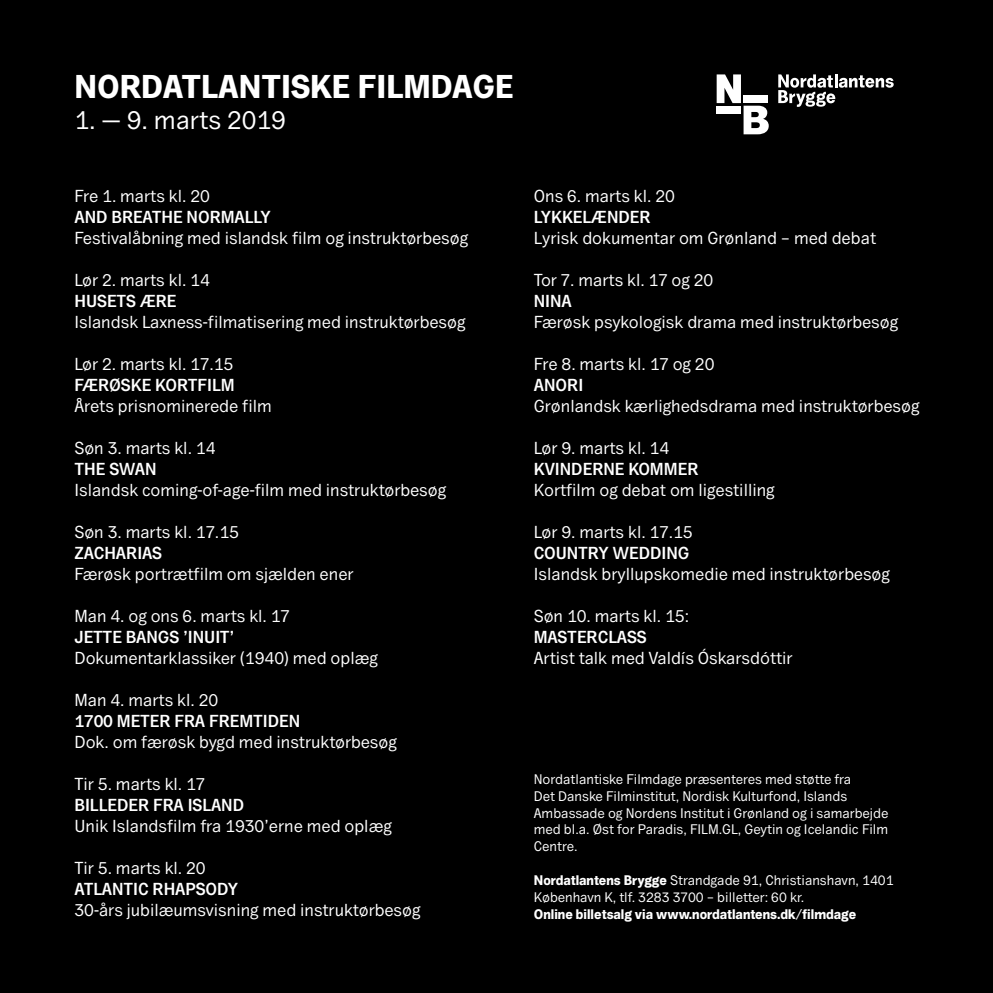
<style>
.page{position:relative;width:993px;height:993px;background:#fff}
.page>*{position:absolute;margin:0;border:0;box-sizing:border-box;transform-origin:0 0}
.t1{font:700 33.25px "Du Nord";color:#fff}
.t2{font:26.25px "Du Nord";color:#fff}
.t3{font:17.5px "Du Nord";color:#fff}
.t4{font:600 17.5px "Du Nord";color:#fff}
.t5{font:14px/16.8px "Du Nord";color:#fff}
.t6{font:700 14px "Du Nord";color:#fff}
.s1{font-weight:700}
</style>
<div class="page">
<div style="left:0;top:0;width:992px;height:992px;background:#000"></div>
<svg style="left:778px;top:74px;width:115px;height:33px"></svg>
<svg style="left:716px;top:74px;width:52px;height:60px"></svg>
<div style="left:716px;top:106px;width:24px;height:7px;background:#fff"></div>
<div style="left:743px;top:95px;width:24px;height:8px;background:#fff"></div>
<h1 class="t1" style="left:74px;top:68px;width:440px">NORDATLANTISKE FILMDAGE</h1>
<h2 class="t2" style="left:74px;top:106px;width:213px">1. — 9. marts 2019</h2>
<p class="t3" style="left:74px;top:186px;width:137px">Fre 1. marts kl. 20</p>
<p class="t4" style="left:74px;top:207px;width:198px">AND BREATHE NORMALLY</p>
<p class="t3" style="left:74px;top:228px;width:395px">Festivalåbning med islandsk film og instruktørbesøg</p>
<p class="t3" style="left:74px;top:270px;width:137px">Lør 2. marts kl. 14</p>
<p class="t4" style="left:74px;top:291px;width:103px">HUSETS ÆRE</p>
<p class="t3" style="left:74px;top:312px;width:392px">Islandsk Laxness-filmatisering med instruktørbesøg</p>
<p class="t3" style="left:74px;top:354px;width:160px">Lør 2. marts kl. 17.15</p>
<p class="t4" style="left:74px;top:375px;width:162px">FÆRØSKE KORTFILM</p>
<p class="t3" style="left:74px;top:396px;width:199px">Årets prisnominerede film</p>
<p class="t3" style="left:74px;top:438px;width:142px">Søn 3. marts kl. 14</p>
<p class="t4" style="left:74px;top:459px;width:83px">THE SWAN</p>
<p class="t3" style="left:74px;top:480px;width:373px">Islandsk coming-of-age-film med instruktørbesøg</p>
<p class="t3" style="left:74px;top:522px;width:166px">Søn 3. marts kl. 17.15</p>
<p class="t4" style="left:74px;top:543px;width:89px">ZACHARIAS</p>
<p class="t3" style="left:74px;top:564px;width:281px">Færøsk portrætfilm om sjælden ener</p>
<p class="t3" style="left:74px;top:606px;width:217px">Man 4. og ons 6. marts kl. 17</p>
<p class="t4" style="left:74px;top:627px;width:161px">JETTE BANGS ’INUIT’</p>
<p class="t3" style="left:74px;top:648px;width:305px">Dokumentarklassiker (1940) med oplæg</p>
<p class="t3" style="left:74px;top:690px;width:145px">Man 4. marts kl. 20</p>
<p class="t4" style="left:74px;top:711px;width:227px">1700 METER FRA FREMTIDEN</p>
<p class="t3" style="left:74px;top:732px;width:324px">Dok. om færøsk bygd med instruktørbesøg</p>
<p class="t3" style="left:74px;top:774px;width:132px">Tir 5. marts kl. 17</p>
<p class="t4" style="left:74px;top:795px;width:171px">BILLEDER FRA ISLAND</p>
<p class="t3" style="left:74px;top:816px;width:319px">Unik Islandsfilm fra 1930’erne med oplæg</p>
<p class="t3" style="left:74px;top:858px;width:133px">Tir 5. marts kl. 20</p>
<p class="t4" style="left:74px;top:879px;width:165px">ATLANTIC RHAPSODY</p>
<p class="t3" style="left:74px;top:900px;width:347px">30-års jubilæumsvisning med instruktørbesøg</p>
<p class="t3" style="left:533px;top:186px;width:143px">Ons 6. marts kl. 20</p>
<p class="t4" style="left:533px;top:207px;width:118px">LYKKELÆNDER</p>
<p class="t3" style="left:533px;top:228px;width:344px">Lyrisk dokumentar om Grønland – med debat</p>
<p class="t3" style="left:533px;top:270px;width:181px">Tor 7. marts kl. 17 og 20</p>
<p class="t4" style="left:533px;top:291px;width:39px">NINA</p>
<p class="t3" style="left:533px;top:312px;width:366px">Færøsk psykologisk drama med instruktørbesøg</p>
<p class="t3" style="left:533px;top:354px;width:182px">Fre 8. marts kl. 17 og 20</p>
<p class="t4" style="left:533px;top:375px;width:51px">ANORI</p>
<p class="t3" style="left:533px;top:396px;width:387px">Grønlandsk kærlighedsdrama med instruktørbesøg</p>
<p class="t3" style="left:533px;top:438px;width:137px">Lør 9. marts kl. 14</p>
<p class="t4" style="left:533px;top:459px;width:166px">KVINDERNE KOMMER</p>
<p class="t3" style="left:533px;top:480px;width:242px">Kortfilm og debat om ligestilling</p>
<p class="t3" style="left:533px;top:522px;width:160px">Lør 9. marts kl. 17.15</p>
<p class="t4" style="left:533px;top:543px;width:157px">COUNTRY WEDDING</p>
<p class="t3" style="left:533px;top:564px;width:357px">Islandsk bryllupskomedie med instruktørbesøg</p>
<p class="t3" style="left:533px;top:606px;width:157px">Søn 10. marts kl. 15:</p>
<p class="t4" style="left:533px;top:627px;width:114px">MASTERCLASS</p>
<p class="t3" style="left:533px;top:648px;width:260px">Artist talk med Valdís Óskarsdóttir</p>
<p class="t5" style="left:533px;top:770px;width:356px">Nordatlantiske Filmdage præsenteres med støtte fra<br>Det Danske Filminstitut, Nordisk Kulturfond, Islands Ambassade og Nordens Institut i Grønland og i samarbejde med bl.a. Øst for Paradis, FILM.GL, Geytin og Icelandic Film Centre.</p>
<p class="t5" style="left:533px;top:871px;width:361px"><span class="s1">Nordatlantens Brygge</span> Strandgade 91, Christianshavn, 1401<br>København K, tlf. 3283 3700 – billetter: 60 kr.</p>
<p class="t6" style="left:533px;top:905px;width:324px">Online billetsalg via www.nordatlantens.dk/filmdage</p>
</div>
